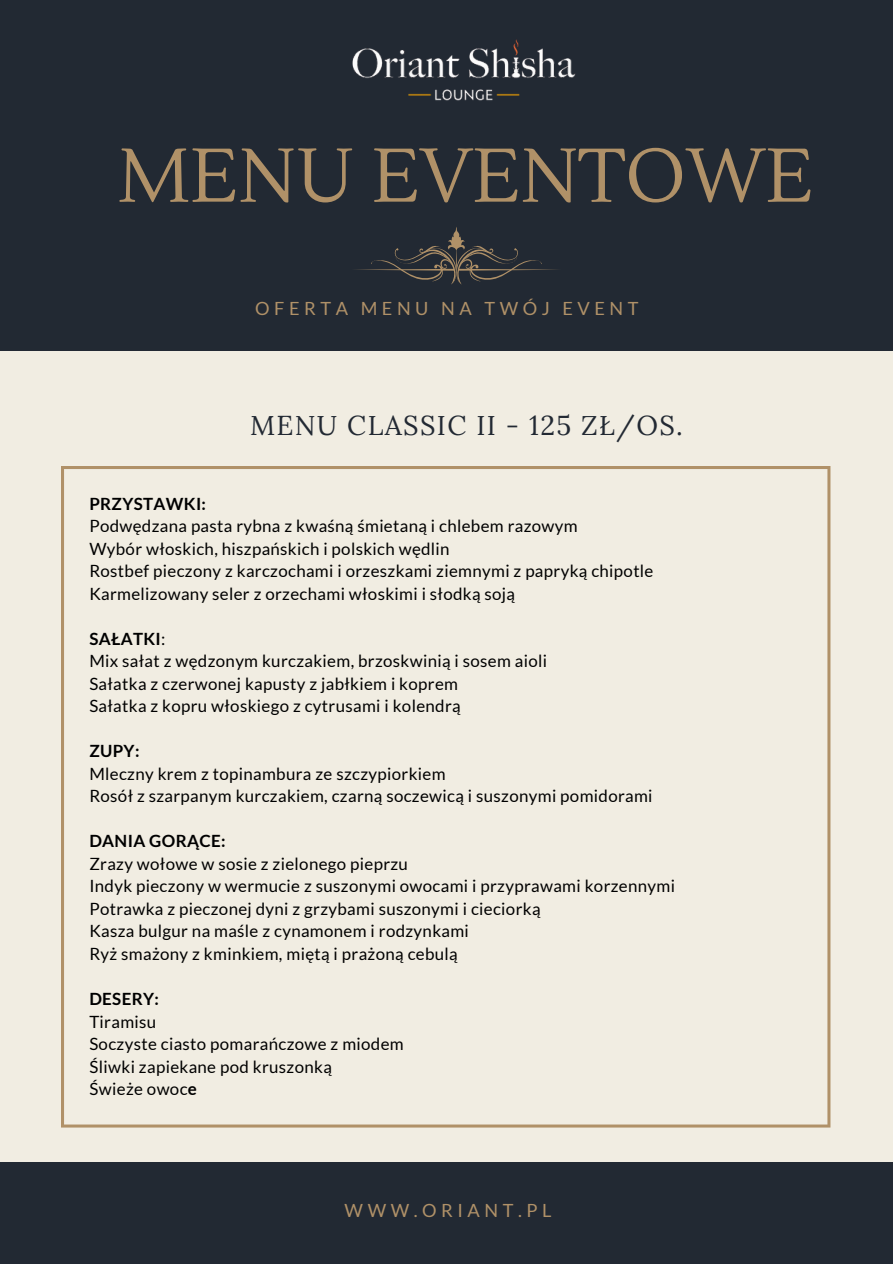
<style>
.page{position:relative;width:893px;height:1264px;background:#fff}
.page>*{position:absolute;margin:0;border:0;box-sizing:border-box;transform-origin:0 0}
.t1{font:75.75px "Lustria";color:#b09168}
.t2{font:27.3px "Lora";letter-spacing:.05em;color:#222933}
.t3{font:18.15px "Lato";letter-spacing:.25em;color:#b09168}
.t4{font:16.95px "Lato";letter-spacing:.02em;color:#000}
.t5{font:700 16.95px "Lato";letter-spacing:.02em;color:#000}
.s1{font-weight:400}
.s2{font-weight:700}
</style>
<div class="page">
<div style="left:0;top:0;width:892px;height:1263px;background:#f1ede2"></div>
<div style="left:0;top:0;width:892px;height:350px;background:#222933"></div>
<svg style="left:356px;top:227px;width:201px;height:57px"></svg>
<div style="left:0;top:1162px;width:892px;height:101px;background:#222933"></div>
<svg style="left:61px;top:466px;width:769px;height:661px"></svg>
<img style="left:352px;top:39px;width:224px;height:62px">
<p class="t1" style="left:117px;top:129px;width:697px">MENU EVENTOWE</p>
<p class="t3" style="left:255px;top:297px;width:385px">OFERTA MENU NA TWÓJ EVENT</p>
<p class="t2" style="left:250px;top:408px;width:434px">MENU CLASSIC II - 125 ZŁ/OS.</p>
<p class="t5" style="left:89px;top:493px;width:118px">PRZYSTAWKI:</p>
<p class="t4" style="left:89px;top:515px;width:490px">Podwędzana pasta rybna z kwaśną śmietaną i chlebem razowym</p>
<p class="t4" style="left:89px;top:538px;width:362px">Wybór włoskich, hiszpańskich i polskich wędlin</p>
<p class="t4" style="left:89px;top:560px;width:565px">Rostbef pieczony z karczochami i orzeszkami ziemnymi z papryką chipotle</p>
<p class="t4" style="left:89px;top:583px;width:427px">Karmelizowany seler z orzechami włoskimi i słodką soją</p>
<p class="t5" style="left:89px;top:628px;width:78px">SAŁATKI<span class="s1">:</span></p>
<p class="t4" style="left:89px;top:650px;width:459px">Mix sałat z wędzonym kurczakiem, brzoskwinią i sosem aioli</p>
<p class="t4" style="left:89px;top:673px;width:370px">Sałatka z czerwonej kapusty z jabłkiem i koprem</p>
<p class="t4" style="left:89px;top:695px;width:373px">Sałatka z kopru włoskiego z cytrusami i kolendrą</p>
<p class="t5" style="left:89px;top:740px;width:52px">ZUPY:</p>
<p class="t4" style="left:89px;top:763px;width:358px">Mleczny krem z topinambura ze szczypiorkiem</p>
<p class="t4" style="left:89px;top:785px;width:564px">Rosół z szarpanym kurczakiem, czarną soczewicą i suszonymi pomidorami</p>
<p class="t5" style="left:89px;top:830px;width:138px">DANIA GORĄCE:</p>
<p class="t4" style="left:89px;top:853px;width:320px">Zrazy wołowe w sosie z zielonego pieprzu</p>
<p class="t4" style="left:89px;top:875px;width:587px">Indyk pieczony w wermucie z suszonymi owocami i przyprawami korzennymi</p>
<p class="t4" style="left:89px;top:898px;width:452px">Potrawka z pieczonej dyni z grzybami suszonymi i cieciorką</p>
<p class="t4" style="left:89px;top:920px;width:381px">Kasza bulgur na maśle z cynamonem i rodzynkami</p>
<p class="t4" style="left:89px;top:943px;width:370px">Ryż smażony z kminkiem, miętą i prażoną cebulą</p>
<p class="t5" style="left:89px;top:988px;width:71px">DESERY:</p>
<p class="t4" style="left:89px;top:1010px;width:68px">Tiramisu</p>
<p class="t4" style="left:89px;top:1033px;width:316px">Soczyste ciasto pomarańczowe z miodem</p>
<p class="t4" style="left:89px;top:1055px;width:244px">Śliwki zapiekane pod kruszonką</p>
<p class="t4" style="left:89px;top:1078px;width:109px">Świeże owoc<span class="s2">e</span></p>
<p class="t3" style="left:344px;top:1198px;width:208px">WWW.ORIANT.PL</p>
</div>
